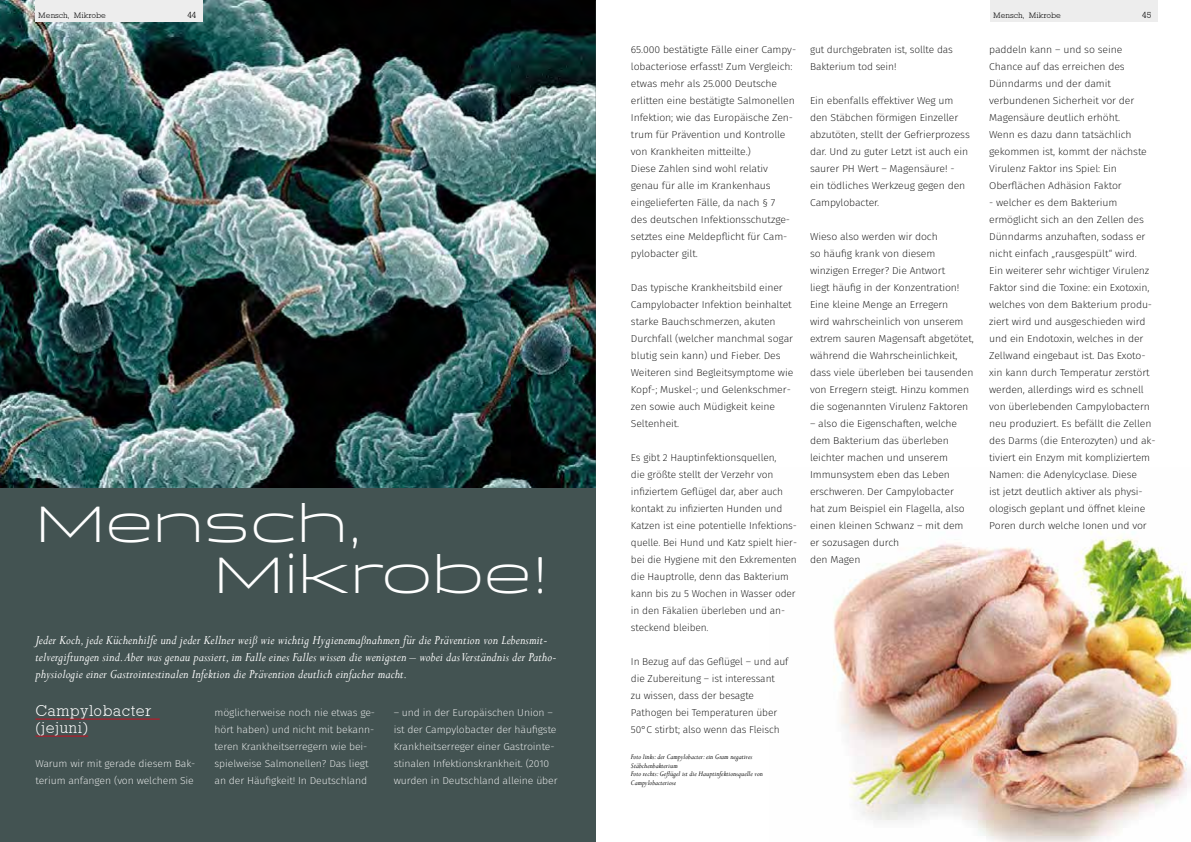
<style>
.page{position:relative;width:1191px;height:842px;background:#fff}
.page>*{position:absolute;margin:0;border:0;box-sizing:border-box;transform-origin:0 0}
.t1{font:300 52px/51px "Briller";letter-spacing:.01em;color:#fff;scale:.93 1}
.t2{font:300 16px/17px "Rockney";letter-spacing:.025em;color:#fff}
.t3{font:italic 14px/17px "Perpetua";letter-spacing:.01em;color:#fff;scale:.93 1}
.t4{font:200 10px/17px "Fira Sans";letter-spacing:-.01em;color:#000;scale:1.05 1}
.t5{font:200 10px/17px "Fira Sans";letter-spacing:-.01em;color:#000}
.t6{font:200 10px/17px "Fira Sans";letter-spacing:-.01em;color:#fff;scale:1.05 1}
.t7{font:300 9px "Rockney";color:#000;scale:1.05 1}
.t8{font:italic 8px/8.5px "Perpetua";letter-spacing:.01em;color:#000;scale:.93 1}
.t9{font:300 8px "Rockney";letter-spacing:-.01em;color:#000;scale:1.05 1}
</style>
<div class="page">
<div style="left:0;top:0;width:595px;height:842px;background:#435352"></div>
<img style="left:0;top:0;width:595px;height:487px">
<hr style="left:35px;top:719px;width:125px;height:1px;background:#cd0f23">
<hr style="left:35px;top:736px;width:53px;height:1px;background:#cd0f23">
<div style="left:35px;top:0;width:167px;height:22px;background:#ededed"></div>
<div style="left:990px;top:0;width:167px;height:22px;background:#ededed"></div>
<img style="left:595px;top:0;width:1px;height:487px">
<img style="left:833px;top:531px;width:358px;height:311px">
<p class="t9" style="left:38px;top:11px;width:66px">Mensch, Mikrobe</p>
<p class="t7" style="left:187px;top:10px;width:10px">44</p>
<p class="t9" style="left:993px;top:11px;width:110px">Serie: Die teuersten Gerichte</p>
<p class="t9" style="left:993px;top:11px;width:66px">Mensch, Mikrobe</p>
<p class="t7" style="left:1142px;top:10px;width:10px">45</p>
<h1 class="t1" style="left:214px;top:498px;width:361px;text-indent:-178px">Mensch,<br>Mikrobe!</h1>
<p class="t3" style="left:35px;top:631px;width:562px">Jeder Koch, jede Küchenhilfe und jeder Kellner weiß wie wichtig Hygienemaßnahmen für die Prävention von Lebensmit&shy;telvergiftungen sind. Aber was genau passiert, im Falle eines Falles wissen die wenigsten – wobei das Verständnis der Patho&shy;physiologie einer Gastrointestinalen Infektion die Prävention deutlich einfacher macht.</p>
<p class="t6" style="left:214px;top:704px;width:154px">möglicherweise noch nie etwas ge&shy;hört haben) und nicht mit bekann&shy;teren Krankheitserregern wie bei&shy;spielweise Salmonellen? Das liegt an der Häufigkeit! In Deutschland</p>
<p class="t6" style="left:394px;top:704px;width:158px">– und in der Europäischen Union – ist der Campylobacter der häufigste Krankheitserreger einer Gastrointe&shy;stinalen Infektionskrankheit. (2010 wurden in Deutschland alleine über</p>
<h2 class="t2" style="left:35px;top:702px;width:118px">Campylobacter (jejuni)</h2>
<p class="t6" style="left:35px;top:755px;width:154px">Warum wir mit gerade diesem Bak&shy;terium anfangen (von welchem Sie</p>
<p class="t4" style="left:631px;top:41px;width:159px">65.000 bestätigte Fälle einer Campy&shy;lobacteriose erfasst! Zum Vergleich: etwas mehr als 25.000 Deutsche erlitten eine bestätigte Salmonellen Infektion; wie das Europäische Zen&shy;trum für Prävention und Kontrolle von Krankheiten mitteilte.)<br>Diese Zahlen sind wohl relativ genau für alle im Krankenhaus eingelieferten Fälle, da nach § 7<br>des deutschen Infektionsschutzge&shy;setztes eine Meldepflicht für Cam&shy;pylobacter gilt.</p>
<p class="t4" style="left:631px;top:279px;width:156px">Das typische Krankheitsbild einer<br>Campylobacter Infektion beinhaltet starke Bauchschmerzen, akuten<br>Durchfall (welcher manchmal sogar blutig sein kann) und Fieber. Des<br>Weiteren sind Begleitsymptome wie<br>Kopf-; Muskel-; und Gelenkschmer&shy;zen sowie auch Müdigkeit keine<br>Seltenheit.</p>
<p class="t5" style="left:631px;top:449px;width:168px">Es gibt 2 Hauptinfektionsquellen,<br>die größte stellt der Verzehr von infiziertem Geflügel dar, aber auch kontakt zu infizierten Hunden und Katzen ist eine potentielle Infektions&shy;quelle. Bei Hund und Katz spielt hier&shy;bei die Hygiene mit den Exkrementen die Hauptrolle, denn das Bakterium kann bis zu 5 Wochen in Wasser oder in den Fäkalien überleben und an&shy;steckend bleiben.</p>
<p class="t5" style="left:631px;top:653px;width:159px">In Bezug auf das Geflügel – und auf die Zubereitung – ist interessant<br>zu wissen, dass der besagte<br>Pathogen bei Temperaturen über<br>50°C stirbt; also wenn das Fleisch</p>
<p class="t8" style="left:631px;top:752px;width:143px">Foto links: der Campylobacter: ein Gram negatives Stäbchenbakterium<br>Foto rechts: Geflügel ist die Hauptinfektionsquelle von Campylobacteriose</p>
<p class="t5" style="left:810px;top:41px;width:144px">gut durchgebraten ist, sollte das<br>Bakterium tod sein!</p>
<p class="t4" style="left:810px;top:92px;width:154px">Ein ebenfalls effektiver Weg um den Stäbchen förmigen Einzeller abzutöten, stellt der Gefrierprozess dar. Und zu guter Letzt ist auch ein saurer PH Wert – Magensäure! - ein tödliches Werkzeug gegen den<br>Campylobacter.</p>
<p class="t4" style="left:810px;top:228px;width:157px">Wieso also werden wir doch<br>so häufig krank von diesem winzigen Erreger? Die Antwort<br>liegt häufig in der Konzentration!<br>Eine kleine Menge an Erregern<br>wird wahrscheinlich von unserem extrem sauren Magensaft abgetötet, während die Wahrscheinlichkeit, dass viele überleben bei tausenden von Erregern steigt. Hinzu kommen die sogenannten Virulenz Faktoren</p>
<p class="t4" style="left:810px;top:415px;width:149px">– also die Eigenschaften, welche dem Bakterium das überleben leichter machen und unserem<br>Immunsystem eben das Leben erschweren. Der Campylobacter hat zum Beispiel ein Flagella, also einen kleinen Schwanz – mit dem er sozusagen durch<br>den Magen</p>
<p class="t4" style="left:989px;top:41px;width:152px">paddeln kann – und so seine<br>Chance auf das erreichen des<br>Dünndarms und der damit verbundenen Sicherheit vor der<br>Magensäure deutlich erhöht.<br>Wenn es dazu dann tatsächlich gekommen ist, kommt der nächste<br>Virulenz Faktor ins Spiel: Ein<br>Oberflächen Adhäsion Faktor</p>
<p class="t4" style="left:989px;top:194px;width:160px">- welcher es dem Bakterium ermöglicht sich an den Zellen des Dünndarms anzuhaften, sodass er nicht einfach „rausgespült“ wird.<br>Ein weiterer sehr wichtiger Virulenz Faktor sind die Toxine: ein Exotoxin, welches von dem Bakterium produ&shy;ziert wird und ausgeschieden wird und ein Endotoxin, welches in der Zellwand eingebaut ist. Das Exoto&shy;xin kann durch Temperatur zerstört werden, allerdings wird es schnell von überlebenden Campylobactern neu produziert. Es befällt die Zellen des Darms (die Enterozyten) und ak&shy;tiviert ein Enzym mit kompliziertem Namen: die Adenylcyclase. Diese<br>ist jetzt deutlich aktiver als physi&shy;ologisch geplant und öffnet kleine Poren durch welche Ionen und vor</p>
</div>
